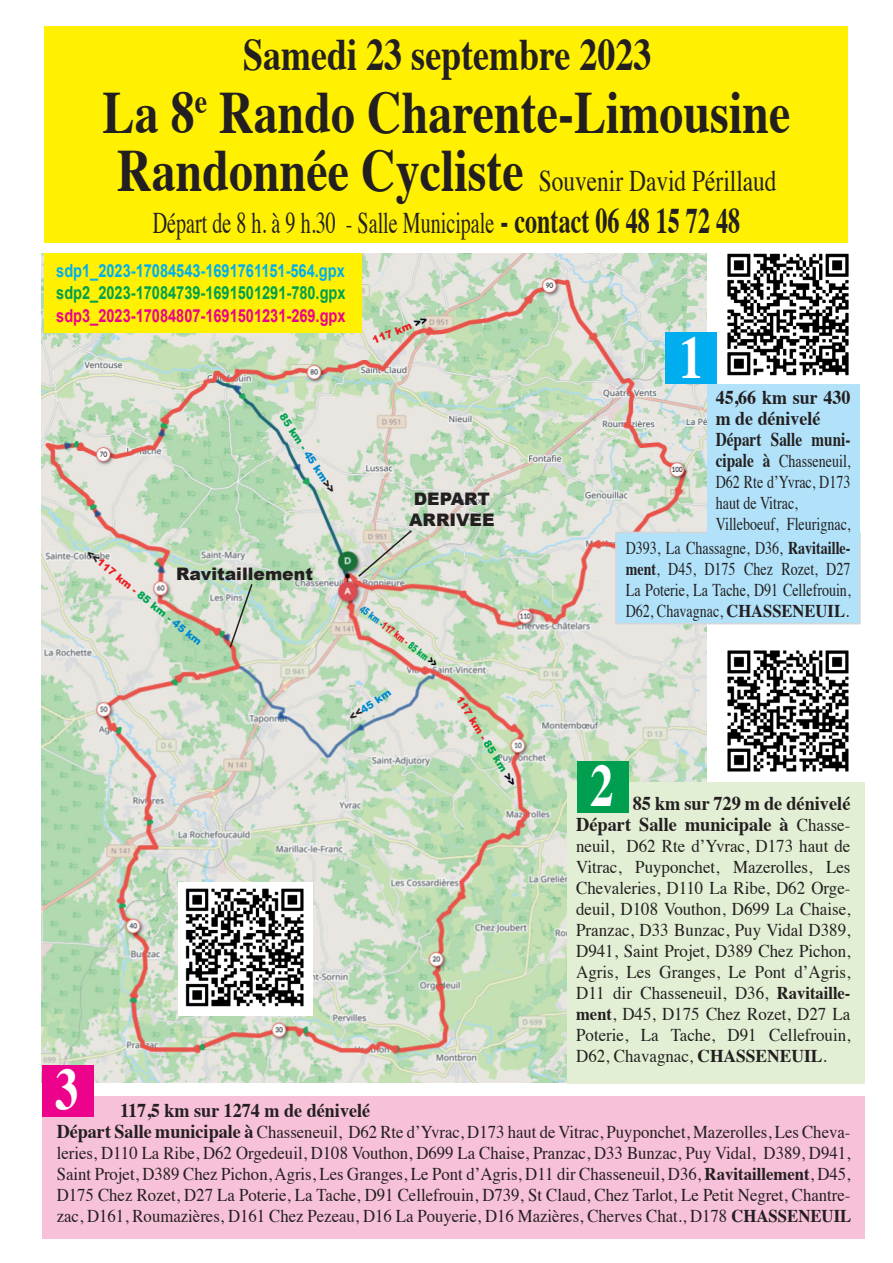
<style>
.page{position:relative;width:893px;height:1263px;background:#fff}
.page>*{position:absolute;margin:0;border:0;box-sizing:border-box;transform-origin:0 0}
.t1{font:700 60px "Times";color:#231f20;scale:.8 1}
.t2{font:700 60px "Times";color:#fff;scale:.78 1}
.t3{font:700 45px "Times";color:#231f20;scale:.8 1}
.t4{font:30px/42.6px "Times";color:#231f20;text-align:center;scale:.78 1}
.t5{font:700 19.5px/21px "Times";color:#231f20;text-align:right;scale:.94 1}
.t6{font:700 19.5px/21px "Times";color:#231f20;scale:.92 1}
.t7{font:700 19.5px "Times";color:#231f20;scale:.93 1}
.t8{font:18px/21px "Times";color:#231f20;text-align:justify;scale:.93 1}
.t9{font:18px/21px "Times";color:#231f20;text-align:justify;scale:.94 1}
.t10{font:18px/21px "Times";color:#231f20;text-align:justify;scale:.78 1}
.t11{font:700 18px "Arial";color:#00aeef;scale:.81 1}
.t12{font:700 18px "Arial";color:#009f4f;scale:.81 1}
.t13{font:700 18px "Arial";color:#ed028c;scale:.81 1}
.t14{font:900 17.25px/20.7px "Arial";color:#231f20}
.t15{font:900 10.35px "Arial";color:#ee1d23}
.t16{font:900 10.35px "Arial";color:#ee1d23;scale:.65 1}
.t17{font:900 10.35px "Arial";color:#00a54f}
.t18{font:900 10.35px "Arial";color:#0089cf}
.s1{font-weight:700;font-size:60px}
.s2{font-weight:700;font-size:36px}
.s3{font-size:10.2px;color:#000017}
.s4{color:#0089cf}
.s5{color:#231f20}
.s6{color:#00a54f}
.s7{color:#000017}
.s8{font-weight:700;font-size:19.5px}
.s9{font-weight:700}
.s10{font-weight:400;font-size:18px}
</style>
<div class="page">
<img style="left:41px;top:253px;width:666px;height:829px">
<div style="left:44px;top:26px;width:804px;height:216px;background:#fff101"></div>
<div style="left:567px;top:782px;width:298px;height:302px;background:#e2efd4"></div>
<div style="left:577px;top:761px;width:51px;height:51px;background:#009f4f"></div>
<div style="left:615px;top:532px;width:246px;height:92px;background:#b1e2f9;border:2px solid #d4d5d7"></div>
<div style="left:44px;top:253px;width:317px;height:80px;background:#fff101"></div>
<div style="left:43px;top:1096px;width:822px;height:143px;background:#f7c1d9"></div>
<div style="left:43px;top:1065px;width:51px;height:51px;background:#ed028c"></div>
<div style="left:666px;top:333px;width:51px;height:51px;background:#00aeef"></div>
<div style="left:708px;top:384px;width:152px;height:154px;background:#b1e2f9"></div>
<img style="left:727px;top:253px;width:122px;height:123px">
<img style="left:727px;top:650px;width:122px;height:122px">
<img style="left:179px;top:882px;width:134px;height:134px">
<svg style="left:228px;top:582px;width:26px;height:67px;background:#c6d0c4"></svg>
<svg style="left:357px;top:529px;width:56px;height:49px;background:#c8d0bd"></svg>
<h2 class="t3" style="left:243px;top:12px;width:512px">Samedi 23 septembre 2023</h2>
<h1 class="t1" style="left:103px;top:56px;width:861px">La 8<sup>e</sup> Rando Charente-Limousine</h1>
<h3 class="t4" style="left:117px;top:157px;width:847px"><span class="s1">Randonnée Cycliste</span> Souvenir David Périllaud<br>Départ de 8 h. à 9 h.30 - Salle Municipale <span class="s2">- contact 06 48 15 72 48</span></h3>
<p class="t11" style="left:56px;top:258px;width:358px">sdp1_2023-17084543-1691761151-564.gpx</p>
<p class="t12" style="left:56px;top:281px;width:359px">sdp2_2023-17084739-1691501291-780.gpx</p>
<p class="t13" style="left:56px;top:303px;width:359px">sdp3_2023-17084807-1691501231-269.gpx</p>
<p class="t15" style="left:370px;top:334px;width:60px;rotate:-22deg">117 km <span class="s3">&gt;&gt;</span></p>
<p class="t17" style="left:288px;top:410px;width:95px;rotate:57deg">85 km - <span class="s4">45 km</span><span class="s5">&gt;&gt;</span></p>
<p class="t15" style="left:93px;top:546px;width:146px;rotate:39deg"><span class="s5">&lt;&lt;</span>117 km - <span class="s6">85 km -</span> <span class="s4">45 km</span></p>
<p class="t14" style="left:176px;top:563px;width:138px">Ravitaillement</p>
<p class="t14" style="left:409px;top:488px;width:87px">DEPART<br>ARRIVEE</p>
<p class="t16" style="left:366px;top:602px;width:146px;rotate:37deg"><span class="s4">45 km -</span>117 km - <span class="s6">85 km</span> <span class="s7">&gt;&gt;</span></p>
<p class="t18" style="left:346px;top:712px;width:50px;rotate:-34deg"><span class="s5">&lt;&lt;</span>45 km</p>
<p class="t15" style="left:465px;top:693px;width:105px;rotate:58deg">117 km - <span class="s6">85 km</span> <span class="s7">&gt;&gt;</span></p>
<h1 class="t2" style="left:680px;top:300px;width:32px">1</h1>
<p class="t6" style="left:716px;top:384px;width:148px">45,66 km sur 430 m de dénivelé<br>Départ Salle muni-</p>
<p class="t10" style="left:716px;top:448px;width:174px;text-align:left"><span class="s8">cipale à</span> Chasseneuil,<br>D62 Rte d’Yvrac, D173 haut de Vitrac,<br>Villeboeuf, Fleurignac,</p>
<p class="t10" style="left:626px;top:536px;width:290px">D393, La Chassagne, D36, <span class="s9">Ravitaille&shy;ment</span>, D45, D175 Chez Rozet, D27<br>La Poterie, La Tache, D91 Cellefrouin, D62, Chavagnac, <span class="s9">Chasseneuil</span> .</p>
<h1 class="t2" style="left:590px;top:728px;width:32px">2</h1>
<p class="t5" style="left:576px;top:791px;width:293px">85 km sur 729 m de dénivelé<br>Départ Salle municipale à <span class="s10">Chasse-</span></p>
<p class="t9" style="left:576px;top:834px;width:293px">neuil, D62 Rte d’Yvrac, D173 haut de Vitrac, Puyponchet, Mazerolles, Les Chevaleries, D110 La Ribe, D62 Orge&shy;deuil, D108 Vouthon, D699 La Chaise, Pranzac, D33 Bunzac, Puy Vidal D389, D941, Saint Projet, D389 Chez Pichon, Agris, Les Granges, Le Pont d’Agris, D11 dir Chasseneuil, D36, <span class="s9">Ravitaille&shy;ment</span>, D45, D175 Chez Rozet, D27 La Poterie, La Tache, D91 Cellefrouin, D62, Chavagnac, <span class="s9">Chasseneuil</span> .</p>
<h1 class="t2" style="left:55px;top:1032px;width:32px">3</h1>
<p class="t7" style="left:120px;top:1092px;width:270px">117,5 km sur 1274 m de dénivelé</p>
<p class="t8" style="left:57px;top:1120px;width:855px"><span class="s8">Départ Salle municipale à</span> Chasseneuil, D62 Rte d’Yvrac, D173 haut de Vitrac, Puyponchet, Mazerolles, Les Cheva&shy;leries, D110 La Ribe, D62 Orgedeuil, D108 Vouthon, D699 La Chaise, Pranzac, D33 Bunzac, Puy Vidal, D389, D941, Saint Projet, D389 Chez Pichon, Agris, Les Granges, Le Pont d’Agris, D11 dir Chasseneuil, D36, <span class="s9">Ravitaillement</span>, D45, D175 Chez Rozet, D27 La Poterie, La Tache, D91 Cellefrouin, D739, St Claud, Chez Tarlot, Le Petit Negret, Chantre&shy;zac, D161, Roumazières, D161 Chez Pezeau, D16 La Pouyerie, D16 Mazières, Cherves Chat., D178 <span class="s9">Chasseneuil</span></p>
</div>
